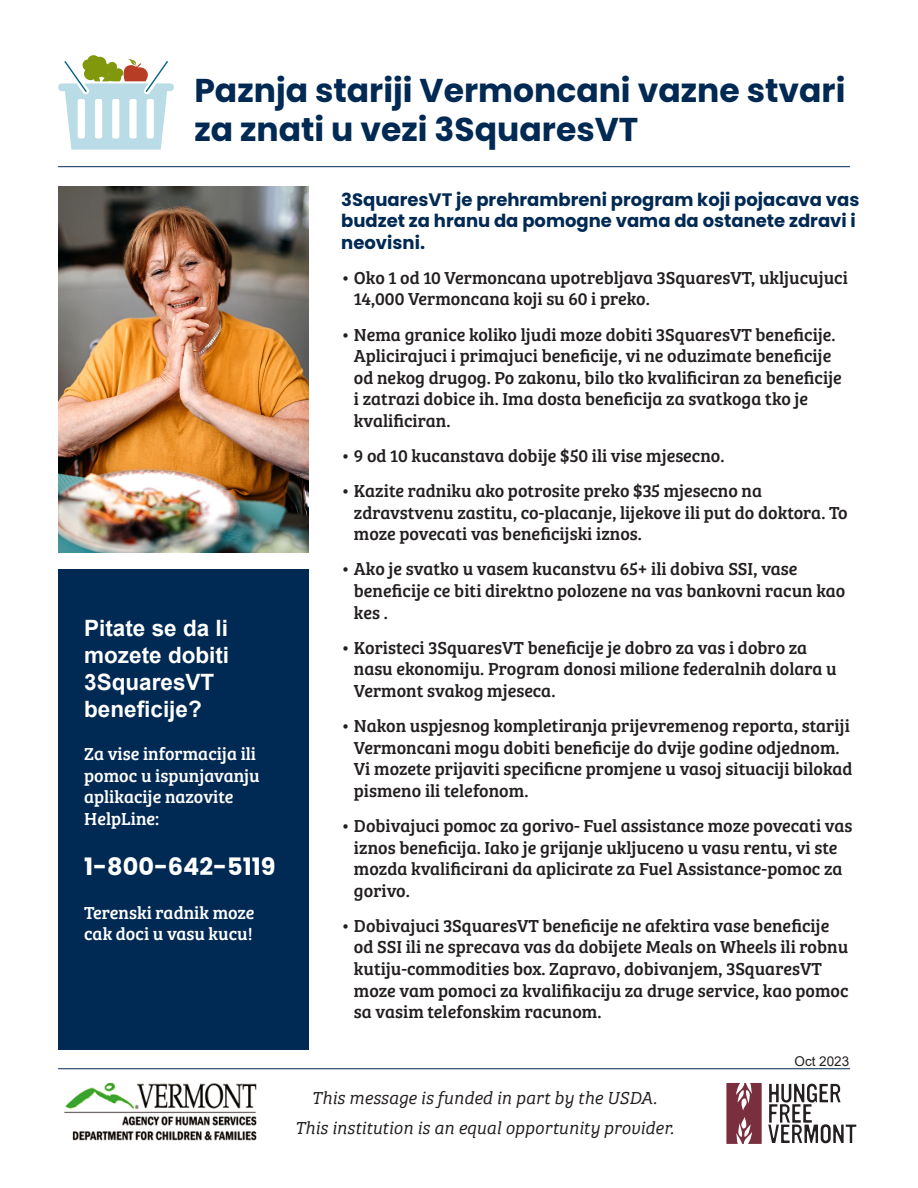
<style>
.page{position:relative;width:918px;height:1188px;background:#fff}
.page>*{position:absolute;margin:0;border:0;box-sizing:border-box;transform-origin:0 0}
.t1{font:700 33px/39px "Poppins";color:#002953}
.t2{font:700 24px "Poppins";color:#fff}
.t3{font:700 22.5px/27px "Arial";color:#fff}
.t4{font:18px/21.6px "Bree Serif";color:#231f20}
.t5{font:18px/21.6px "Bree Serif";color:#fff}
.t6{font:700 18px/21.6px "Poppins";color:#002953}
.t7{font:italic 18px "Bree Serif Lt";color:#231f20}
.t8{font:13.5px "Arial";color:#231f20}
</style>
<div class="page">
<svg style="left:58px;top:55px;width:116px;height:95px"></svg>
<img style="left:58px;top:187px;width:251px;height:365px">
<hr style="left:58px;top:166px;width:792px;height:1px;background:#002953">
<hr style="left:58px;top:1068px;width:792px;height:1px;background:#002953">
<div style="left:58px;top:570px;width:251px;height:480px;background:#002953"></div>
<img style="left:64px;top:1083px;width:192px;height:58px">
<svg style="left:768px;top:1084px;width:88px;height:59px"></svg>
<svg style="left:726px;top:1083px;width:36px;height:61px;background:#91535f"></svg>
<p class="t1" style="left:194px;top:71px;width:653px">Paznja stariji Vermoncani vazne stvari za znati u vezi 3SquaresVT</p>
<p class="t3" style="left:84px;top:615px;width:147px">Pitate se da li mozete dobiti<br>3SquaresVT beneficije?</p>
<p class="t5" style="left:84px;top:742px;width:177px">Za vise informacija ili pomoc u ispunjavanju aplikacije nazovite<br>HelpLine:</p>
<p class="t2" style="left:84px;top:853px;width:193px">1-800-642-5119</p>
<p class="t5" style="left:84px;top:901px;width:172px">Terenski radnik moze cak doci u vasu kucu!</p>
<p class="t6" style="left:341px;top:189px;width:520px">3SquaresVT je prehrambreni program koji pojacava vas budzet za hranu da pomogne vama da ostanete zdravi i neovisni.</p>
<p class="t4" style="left:354px;top:266px;width:496px;text-indent:-13px">• Oko 1 od 10 Vermoncana upotrebljava 3SquaresVT, ukljucujuci<br>14,000 Vermoncana koji su 60 i preko.</p>
<p class="t4" style="left:354px;top:322px;width:489px;text-indent:-13px">• Nema granice koliko ljudi moze dobiti 3SquaresVT beneficije.<br>Aplicirajuci i primajuci beneficije, vi ne oduzimate beneficije od nekog drugog. Po zakonu, bilo tko kvalificiran za beneficije i zatrazi dobice ih. Ima dosta beneficija za svatkoga tko je kvalificiran.</p>
<p class="t4" style="left:341px;top:444px;width:385px">• 9 od 10 kucanstava dobije $50 ili vise mjesecno.</p>
<p class="t4" style="left:354px;top:479px;width:495px;text-indent:-13px">• Kazite radniku ako potrosite preko $35 mjesecno na zdravstvenu zastitu, co-placanje, lijekove ili put do doktora. To moze povecati vas beneficijski iznos.</p>
<p class="t4" style="left:354px;top:557px;width:493px;text-indent:-13px">• Ako je svatko u vasem kucanstvu 65+ ili dobiva SSI, vase beneficije ce biti direktno polozene na vas bankovni racun kao kes .</p>
<p class="t4" style="left:354px;top:636px;width:484px;text-indent:-13px">• Koristeci 3SquaresVT beneficije je dobro za vas i dobro za nasu ekonomiju. Program donosi milione federalnih dolara u<br>Vermont svakog mjeseca.</p>
<p class="t4" style="left:354px;top:714px;width:500px;text-indent:-13px">• Nakon uspjesnog kompletiranja prijevremenog reporta, stariji Vermoncani mogu dobiti beneficije do dvije godine odjednom.<br>Vi mozete prijaviti specificne promjene u vasoj situaciji bilokad pismeno ili telefonom.</p>
<p class="t4" style="left:354px;top:814px;width:500px;text-indent:-13px">• Dobivajuci pomoc za gorivo- Fuel assistance moze povecati vas iznos beneficija. Iako je grijanje ukljuceno u vasu rentu, vi ste mozda kvalificirani da aplicirate za Fuel Assistance-pomoc za gorivo.</p>
<p class="t4" style="left:354px;top:914px;width:496px;text-indent:-13px">• Dobivajuci 3SquaresVT beneficije ne afektira vase beneficije od SSI ili ne sprecava vas da dobijete Meals on Wheels ili robnu kutiju-commodities box. Zapravo, dobivanjem, 3SquaresVT moze vam pomoci za kvalifikaciju za druge service, kao pomoc sa vasim telefonskim racunom.</p>
<p class="t7" style="left:312px;top:1085px;width:347px">This message is funded in part by the USDA.</p>
<p class="t7" style="left:295px;top:1115px;width:381px">This institution is an equal opportunity provider.</p>
<p class="t8" style="left:795px;top:1052px;width:56px">Oct 2023</p>
</div>
